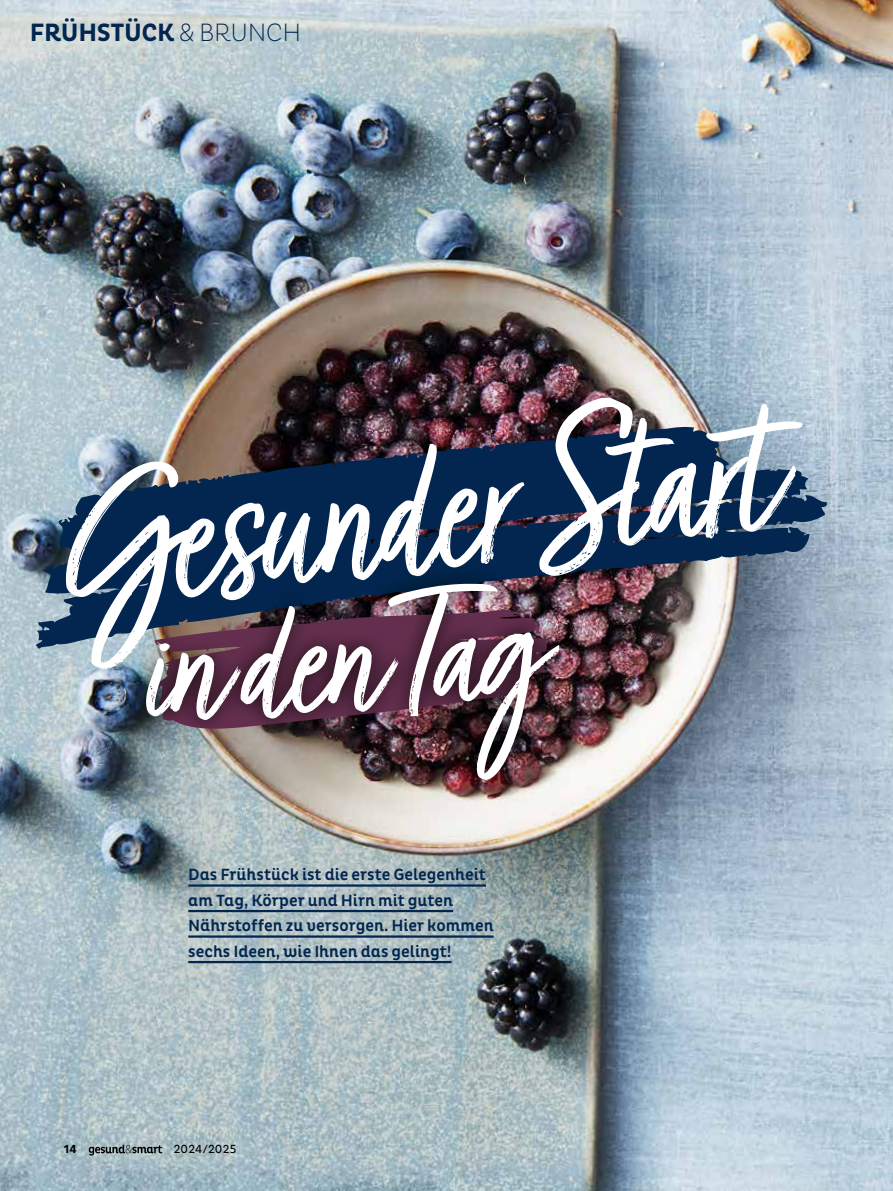
<style>
.page{position:relative;width:893px;height:1191px;background:#fff}
.page>*{position:absolute;margin:0;border:0;box-sizing:border-box;transform-origin:0 0}
.t1{font:224.4px "Turbinado Light Pro";color:#fff}
.t2{font:192.3px "Turbinado Light Pro";color:#fff}
.t3{font:700 25.5px "Pluto B Bn Cond";letter-spacing:-.015em;color:#02264f}
.t4{font:500 16.5px/25.5px "Pluto B Bn Cond";color:#02264f}
.t5{font:12px "Pluto B Bn Cond";color:#000}
.t6{font:700 12px "Pluto B Bn Cond";color:#000}
.s1{font-weight:200}
</style>
<div class="page">
<img style="left:0;top:0;width:893px;height:1191px">
<img style="left:35px;top:425px;width:792px;height:224px">
<svg style="left:89px;top:1144px;width:73px;height:11px"></svg>
<hr style="left:188px;top:884px;width:298px;height:2px;background:#02264f">
<hr style="left:188px;top:910px;width:265px;height:2px;background:#02264f">
<hr style="left:188px;top:935px;width:306px;height:2px;background:#02264f">
<hr style="left:188px;top:961px;width:264px;height:2px;background:#02264f">
<div style="left:128px;top:565px;width:448px;height:232px;background:#000;opacity:.75"></div>
<h3 class="t3" style="left:30px;top:18px;width:273px">FRÜHSTÜCK <span class="s1">&amp; BRUNCH</span></h3>
<h1 class="t1" style="left:39px;top:434px;width:727px;rotate:-7deg">Gesunder Start</h1>
<h2 class="t2" style="left:137px;top:565px;width:396px;rotate:-3deg">in den Tag</h2>
<p class="t4" style="left:188px;top:862px;width:307px">Das Frühstück ist die erste Gelegenheit am Tag, Körper und Hirn mit guten Nährstoffen zu versorgen. Hier kommen sechs Ideen, wie Ihnen das gelingt!</p>
<p class="t6" style="left:64px;top:1142px;width:14px">14</p>
<p class="t5" style="left:174px;top:1142px;width:64px">2024/2025</p>
</div>
